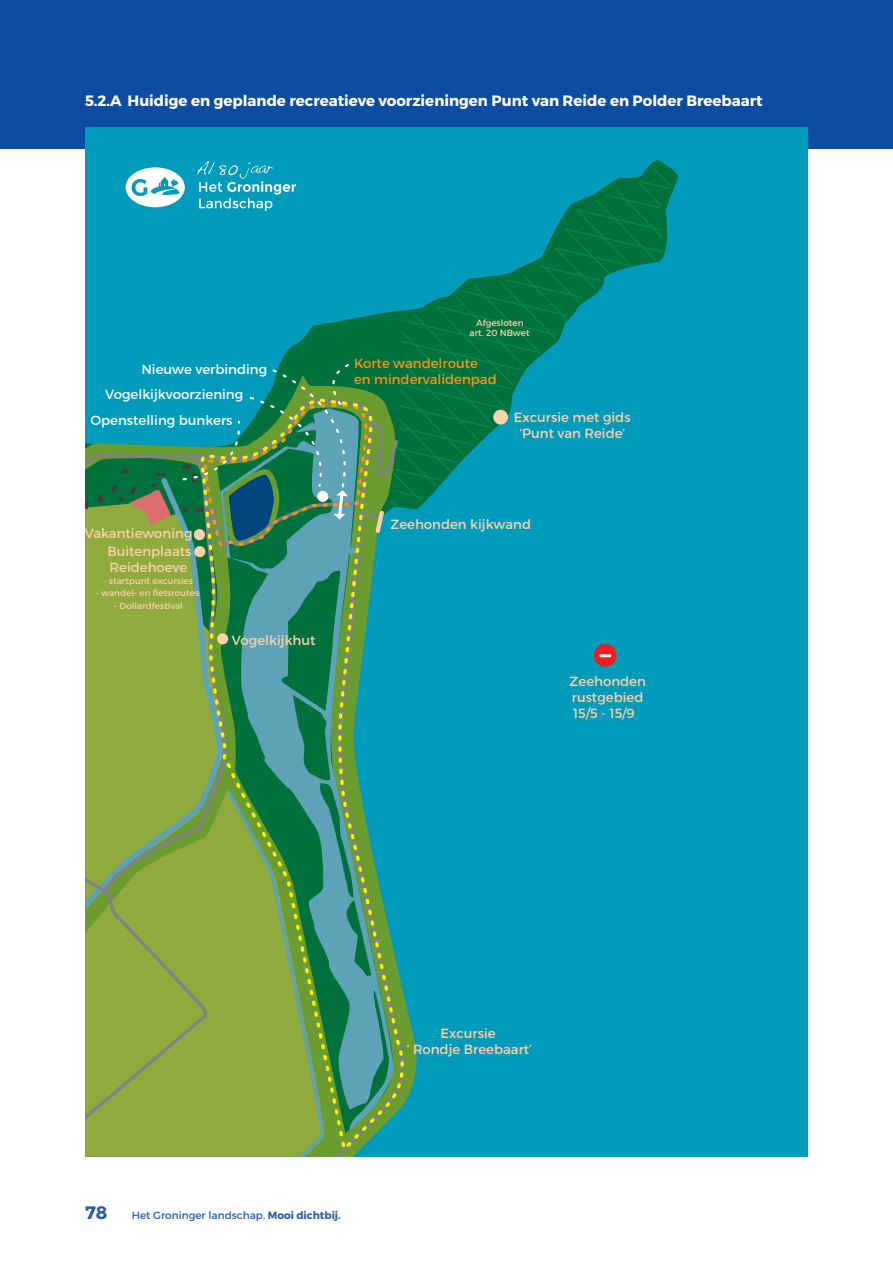
<style>
.page{position:relative;width:893px;height:1263px;background:#fff}
.page>*{position:absolute;margin:0;border:0;box-sizing:border-box;transform-origin:0 0}
.t1{font:700 18px "Montserrat";color:#2959a8}
.t2{font:700 15px "Montserrat";color:#fff}
.t3{font:13.35px/15.9px "Montserrat";color:#fdd1aa;text-align:center}
.t4{font:13.35px "Montserrat";color:#fff}
.t5{font:13.35px/15.9px "Montserrat";color:#f7931d}
.t6{font:10.5px "Montserrat";color:#2959a8}
.t7{font:8.85px/10.6px "Montserrat";color:#fdd1aa;text-align:center}
.s1{font-weight:700}
</style>
<div class="page">
<div style="left:0;top:0;width:893px;height:148px;background:#0d4da1"></div>
<div style="left:85px;top:127px;width:723px;height:1030px;background:#009aba"></div>
<svg style="left:125px;top:160px;width:553px;height:507px"></svg>
<svg style="left:125px;top:375px;width:295px;height:705px"></svg>
<svg style="left:85px;top:397px;width:115px;height:760px"></svg>
<svg style="left:100px;top:453px;width:100px;height:418px;background:#81a242"></svg>
<svg style="left:85px;top:871px;width:115px;height:262px;background:#8da740"></svg>
<svg style="left:200px;top:549px;width:214px;height:608px"></svg>
<div style="left:217px;top:633px;width:11px;height:11px;background:#fdd1aa;border-radius:50%"></div>
<div style="left:194px;top:546px;width:11px;height:11px;background:#fdd1aa;border-radius:50%"></div>
<div style="left:594px;top:644px;width:22px;height:23px;background:#ee1d23;border-radius:50%"></div>
<svg style="left:601px;top:654px;width:9px;height:3px"></svg>
<svg style="left:395px;top:189px;width:268px;height:297px"></svg>
<svg style="left:637px;top:168px;width:34px;height:38px"></svg>
<div style="left:493px;top:410px;width:15px;height:14px;background:#fdd1aa;border-radius:50%"></div>
<svg style="left:181px;top:360px;width:243px;height:189px"></svg>
<svg style="left:126px;top:167px;width:59px;height:40px"></svg>
<svg style="left:197px;top:161px;width:99px;height:50px"></svg>
<p class="t2" style="left:85px;top:91px;width:679px">5.2.A Huidige en geplande recreatieve voorzieningen Punt van Reide en Polder Breebaart</p>
<p class="t4" style="left:141px;top:361px;width:127px">Nieuwe verbinding</p>
<p class="t4" style="left:105px;top:386px;width:140px">Vogelkijkvoorziening</p>
<p class="t4" style="left:90px;top:412px;width:144px">Openstelling bunkers</p>
<p class="t3" style="left:85px;top:525px;width:109px">Vakantiewoning</p>
<p class="t3" style="left:107px;top:543px;width:86px;text-align:left">Buitenplaats<br>Reidehoeve</p>
<p class="t7" style="left:103px;top:576px;width:91px">- startpunt excursies</p>
<p class="t7" style="left:96px;top:588px;width:105px">- wandel- en fietsroutes</p>
<p class="t7" style="left:114px;top:600px;width:70px">- Dollardfestival</p>
<p class="t3" style="left:232px;top:632px;width:85px">Vogelkijkhut</p>
<p class="t7" style="left:470px;top:317px;width:62px">Afgesloten art. 20 NBwet</p>
<p class="t5" style="left:354px;top:355px;width:144px">Korte wandelroute en mindervalidenpad</p>
<p class="t3" style="left:514px;top:410px;width:118px">Excursie met gids ‘Punt van Reide’</p>
<p class="t3" style="left:390px;top:517px;width:142px">Zeehonden kijkwand</p>
<p class="t3" style="left:570px;top:673px;width:78px;text-align:left">Zeehonden rustgebied<br>15/5 - 15/9</p>
<h1 class="t1" style="left:85px;top:1201px;width:24px">78</h1>
<p class="t6" style="left:132px;top:1209px;width:210px">Het Groninger landschap. <span class="s1">Mooi dichtbij.</span></p>
<p class="t3" style="left:407px;top:1025px;width:127px">Excursie<br>‘ Rondje Breebaart’</p>
</div>
